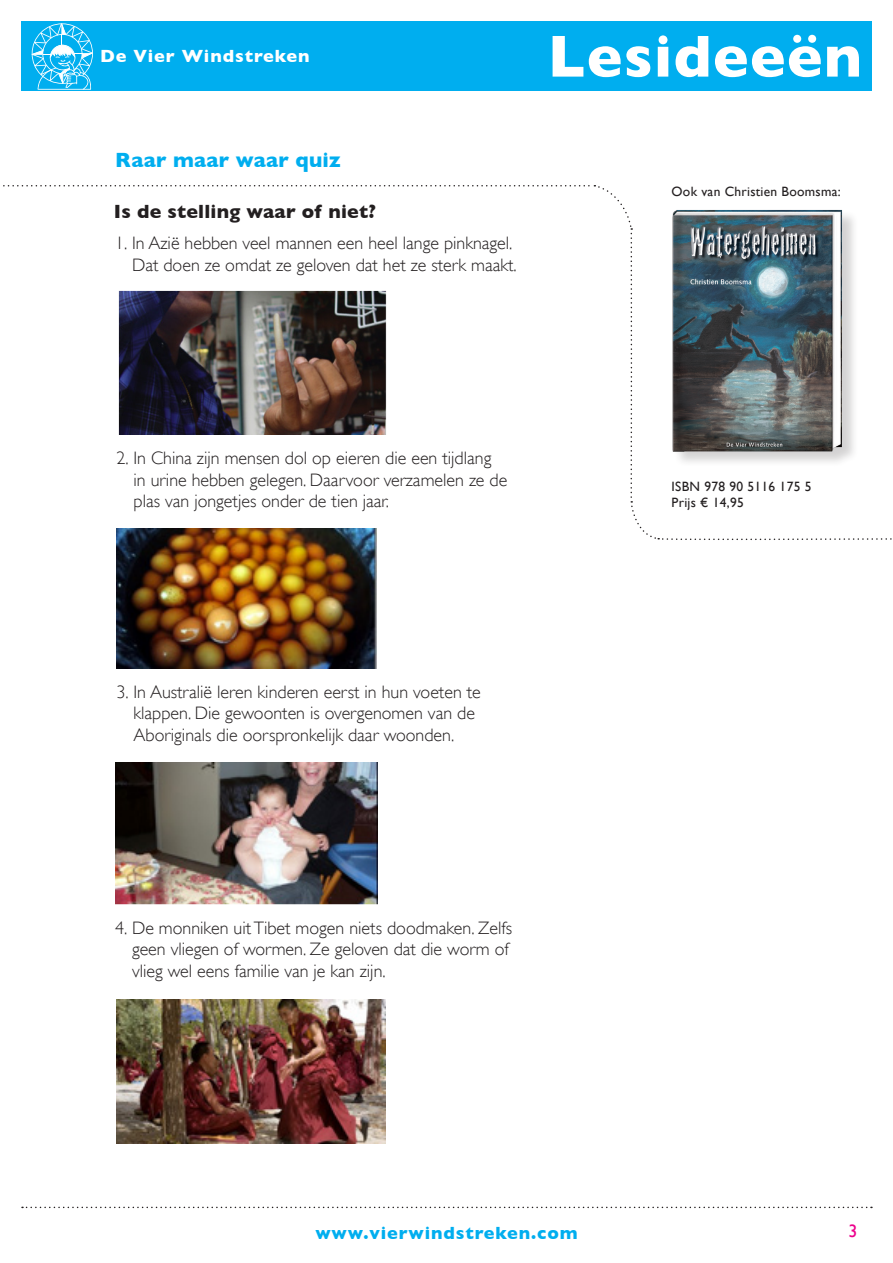
<style>
.page{position:relative;width:893px;height:1263px;background:#fff}
.page>*{position:absolute;margin:0;border:0;box-sizing:border-box;transform-origin:0 0}
.t1{font:700 60px "Gill Sans";letter-spacing:.02em;color:#fff}
.t2{font:700 21px "Gill Sans";letter-spacing:.01em;color:#00aeef}
.Titel{font:700 19.5px "Gill Sans";letter-spacing:.01em;color:#231f20}
.text{font:300 18px/21.6px "Gill Sans";color:#231f20}
.t3{font:700 18px "Gill Sans";letter-spacing:.05em;color:#00aeef}
.t4{font:700 18px "Gill Sans";letter-spacing:.05em;color:#fff}
.t5{font:18px "Gill Sans";color:#ed028c}
.t6{font:13.5px "Gill Sans";letter-spacing:.02em;color:#231f20}
</style>
<div class="page">
<div style="left:21px;top:21px;width:851px;height:70px;background:#00aeef"></div>
<svg style="left:32px;top:23px;width:61px;height:67px"></svg>
<svg style="left:22px;top:1206px;width:850px;height:2px"></svg>
<svg style="left:3px;top:185px;width:889px;height:355px"></svg>
<img style="left:118px;top:291px;width:268px;height:144px">
<img style="left:116px;top:529px;width:260px;height:139px">
<img style="left:115px;top:762px;width:262px;height:143px">
<img style="left:116px;top:999px;width:269px;height:144px">
<div style="left:673px;top:210px;width:186px;height:257px;background:#231f20;opacity:.2"></div>
<img style="left:672px;top:209px;width:180px;height:249px">
<p class="t4" style="left:100px;top:45px;width:211px">De Vier Windstreken</p>
<p class="t2" style="left:115px;top:147px;width:227px">Raar maar waar quiz</p>
<p class="Titel" style="left:114px;top:200px;width:263px">Is de stelling waar of niet?</p>
<p class="text" style="left:115px;top:232px;width:399px">1. In Azië hebben veel mannen een heel lange pinknagel.</p>
<p class="text" style="left:132px;top:254px;width:386px">Dat doen ze omdat ze geloven dat het ze sterk maakt.</p>
<h1 class="t1" style="left:547px;top:21px;width:316px">Lesideeën</h1>
<p class="t6" style="left:672px;top:183px;width:171px">Ook van Christien Boomsma:</p>
<p class="text" style="left:134px;top:447px;width:375px;text-indent:-17px">2. In China zijn mensen dol op eieren die een tijdlang in urine hebben gelegen. Daarvoor verzamelen ze de plas van jongetjes onder de tien jaar.</p>
<p class="text" style="left:134px;top:681px;width:349px;text-indent:-17px">3. In Australië leren kinderen eerst in hun voeten te klappen. Die gewoonten is overgenomen van de<br>Aboriginals die oorspronkelijk daar woonden.</p>
<p class="text" style="left:132px;top:917px;width:382px;text-indent:-17px">4. De monniken uitTibet mogen niets doodmaken. Zelfs geen vliegen of wormen. Ze geloven dat die worm of vlieg wel eens familie van je kan zijn.</p>
<p class="t6" style="left:672px;top:478px;width:141px">ISBN 978 90 5116 175 5</p>
<p class="t6" style="left:672px;top:495px;width:74px">Prijs € 14,95</p>
<p class="t3" style="left:315px;top:1222px;width:264px">www.vierwindstreken.com</p>
<p class="t5" style="left:848px;top:1221px;width:10px">3</p>
</div>
